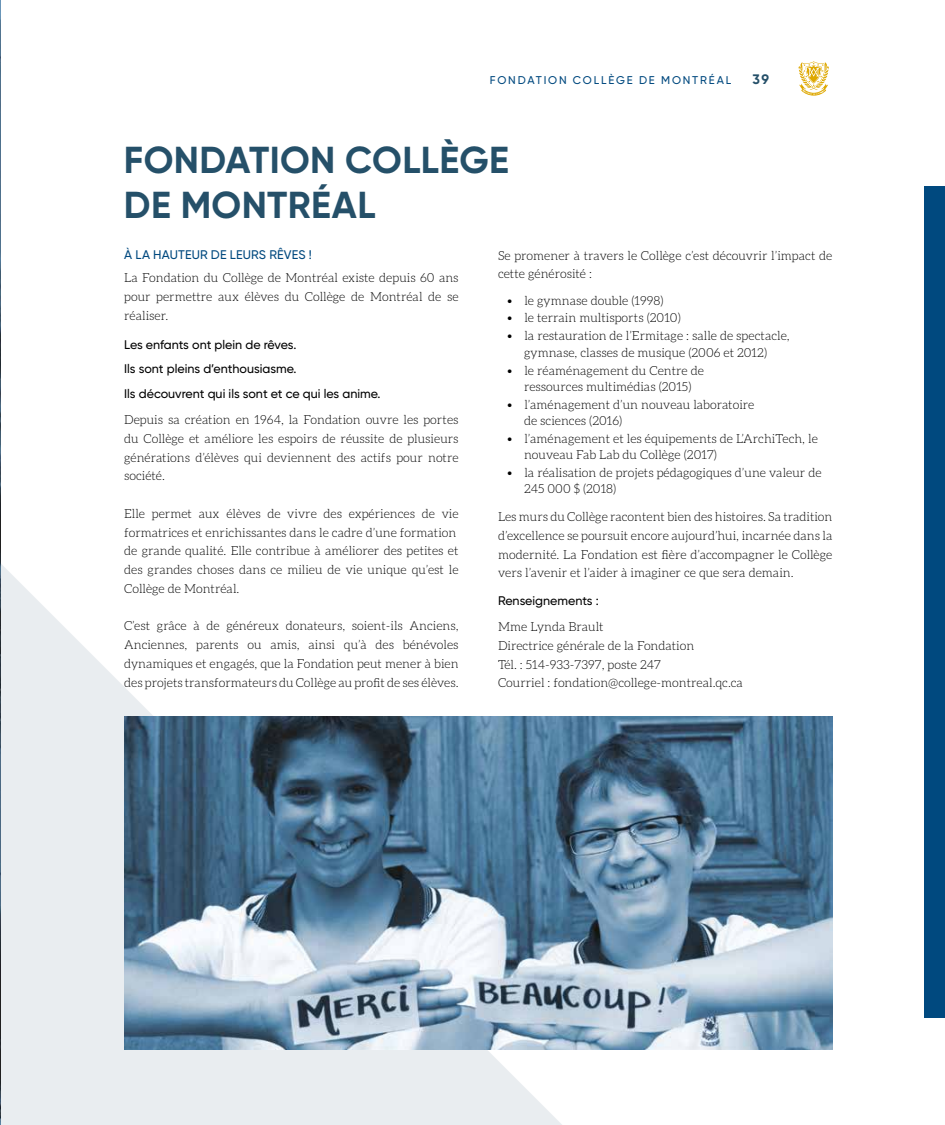
<style>
.page{position:relative;width:945px;height:1125px;background:#fff}
.page>*{position:absolute;margin:0;border:0;box-sizing:border-box;transform-origin:0 0}
.t1{font:700 37.5px/45px "Gilroy";letter-spacing:.01em;color:#255069}
.t2{font:700 13.75px "Gilroy";color:#255069}
.t3{font:300 12.5px/18.8px "Aleo";color:#000}
.t4{font:500 12.5px/24.8px "Gilroy";color:#000}
.t5{font:500 12.5px "Gilroy";letter-spacing:.01em;color:#00497f}
.t6{font:500 11.25px "Gilroy";letter-spacing:.16em;color:#00497f}
</style>
<div class="page">
<img style="left:0;top:0;width:1px;height:562px">
<svg style="left:0;top:562px;width:675px;height:563px"></svg>
<img style="left:124px;top:716px;width:708px;height:333px">
<div style="left:925px;top:186px;width:20px;height:832px;background:#00497f"></div>
<svg style="left:798px;top:61px;width:31px;height:35px"></svg>
<p class="t6" style="left:490px;top:73px;width:243px">FONDATION COLLÈGE DE MONTRÉAL</p>
<p class="t2" style="left:753px;top:70px;width:18px">39</p>
<h1 class="t1" style="left:124px;top:137px;width:387px">FONDATION COLLÈGE<br>DE MONTRÉAL</h1>
<p class="t5" style="left:124px;top:247px;width:189px">À LA HAUTEUR DE LEURS RÊVES !</p>
<p class="t3" style="left:124px;top:269px;width:336px;text-align:justify">La Fondation du Collège de Montréal existe depuis 60 ans pour permettre aux élèves du Collège de Montréal de se réaliser.</p>
<p class="t4" style="left:124px;top:332px;width:258px">Les enfants ont plein de rêves.<br>Ils sont pleins d’enthousiasme.<br>Ils découvrent qui ils sont et ce qui les anime.</p>
<p class="t3" style="left:124px;top:410px;width:336px;text-align:justify">Depuis sa création en 1964, la Fondation ouvre les portes du Collège et améliore les espoirs de réussite de plusieurs générations d’élèves qui deviennent des actifs pour notre société.</p>
<p class="t3" style="left:124px;top:504px;width:336px">Elle permet aux élèves de vivre des expériences de vie formatrices et enrichissantes dans le cadre d’une formation de grande qualité. Elle contribue à améliorer des petites et des grandes choses dans ce milieu de vie unique qu’est le Collège de Montréal.</p>
<p class="t3" style="left:124px;top:616px;width:336px;text-align:justify">C’est grâce à de généreux donateurs, soient-ils Anciens, Anciennes, parents ou amis, ainsi qu’à des bénévoles dynamiques et engagés, que la Fondation peut mener à bien des projets transformateurs du Collège au profit de ses élèves.</p>
<p class="t3" style="left:498px;top:246px;width:336px">Se promener à travers le Collège c’est découvrir l’impact de cette générosité :</p>
<p class="t3" style="left:507px;top:291px;width:158px">• le gymnase double (1998)</p>
<p class="t3" style="left:507px;top:309px;width:175px">• le terrain multisports (2010)</p>
<p class="t3" style="left:507px;top:328px;width:284px;line-height:16.2px;text-align:center">• la restauration de l’Ermitage : salle de spectacle, gymnase, classes de musique (2006 et 2012)</p>
<p class="t3" style="left:507px;top:362px;width:198px;line-height:16.2px;text-align:center">• le réaménagement du Centre de ressources multimédias (2015)</p>
<p class="t3" style="left:524px;top:396px;width:232px;line-height:16.2px;text-indent:-17px">• l’aménagement d’un nouveau laboratoire de sciences (2016)</p>
<p class="t3" style="left:524px;top:430px;width:295px;line-height:16.2px;text-indent:-17px">• l’aménagement et les équipements de L’ArchiTech, le nouveau Fab Lab du Collège (2017)</p>
<p class="t3" style="left:524px;top:464px;width:299px;line-height:16.2px;text-indent:-17px">• la réalisation de projets pédagogiques d’une valeur de<br>245 000 $ (2018)</p>
<p class="t3" style="left:498px;top:507px;width:336px;text-align:justify">Les murs du Collège racontent bien des histoires. Sa tradition d’excellence se poursuit encore aujourd’hui, incarnée dans la modernité. La Fondation est fière d’accompagner le Collège vers l’avenir et l’aider à imaginer ce que sera demain.</p>
<p class="t4" style="left:498px;top:588px;width:102px">Renseignements :</p>
<p class="t3" style="left:498px;top:617px;width:247px">Mme Lynda Brault<br>Directrice générale de la Fondation<br>Tél. : 514-933-7397, poste 247<br>Courriel : fondation@college-montreal.qc.ca</p>
</div>
